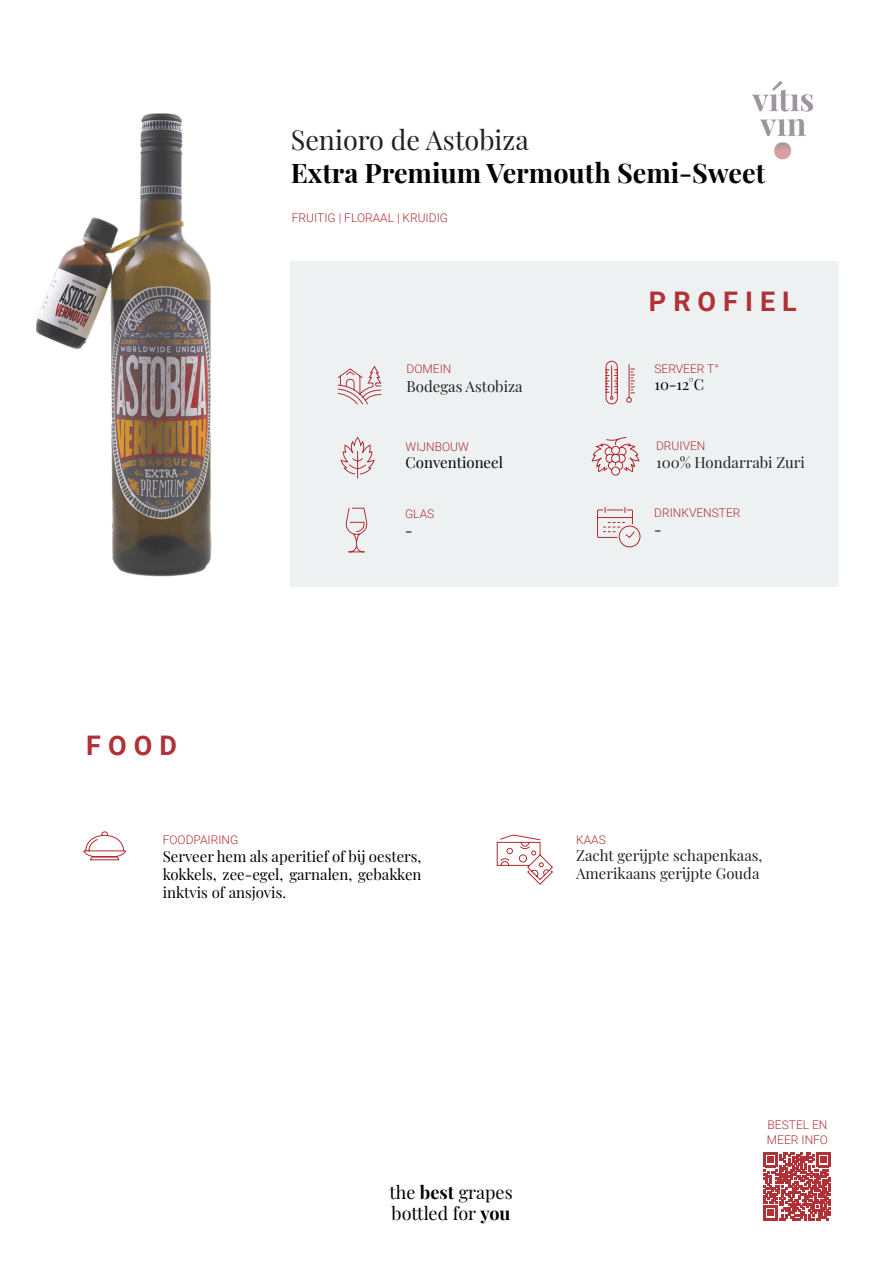
<style>
.page{position:relative;width:893px;height:1263px;background:#fff}
.page>*{position:absolute;margin:0;border:0;box-sizing:border-box;transform-origin:0 0}
.t1{font:700 27px/32.4px "Playfair Display";color:#000001}
.t2{font:700 27px "Roboto";letter-spacing:.26em;color:#b03136}
.t3{font:18px/21.6px "Playfair Display";color:#000001}
.t4{font:15px/18px "Playfair Display";color:#000001;text-align:justify}
.t5{font:15px "Playfair Display";color:#231f20}
.t6{font:300 12px/14.4px "Roboto";color:#b03136}
.s1{font-weight:400;color:#231f20}
.s2{font-weight:700}
</style>
<div class="page">
<img style="left:752px;top:81px;width:61px;height:79px">
<div style="left:290px;top:261px;width:549px;height:325px;background:#edf1f2"></div>
<img style="left:37px;top:113px;width:175px;height:464px">
<svg style="left:337px;top:365px;width:45px;height:40px"></svg>
<svg style="left:340px;top:437px;width:35px;height:42px"></svg>
<svg style="left:591px;top:437px;width:49px;height:39px"></svg>
<svg style="left:605px;top:360px;width:30px;height:45px"></svg>
<svg style="left:345px;top:507px;width:23px;height:46px"></svg>
<svg style="left:597px;top:507px;width:44px;height:41px"></svg>
<svg style="left:83px;top:831px;width:43px;height:30px"></svg>
<svg style="left:496px;top:834px;width:57px;height:51px"></svg>
<svg style="left:763px;top:1153px;width:68px;height:67px"></svg>
<p class="t1" style="left:291px;top:122px;width:476px"><span class="s1">Senioro de Astobiza<br></span>Extra Premium Vermouth Semi-Sweet</p>
<p class="t6" style="left:292px;top:210px;width:158px">FRUITIG | FLORAAL | KRUIDIG</p>
<p class="t6" style="left:407px;top:361px;width:46px">DOMEIN</p>
<p class="t2" style="left:649px;top:283px;width:149px">PROFIEL</p>
<p class="t6" style="left:654px;top:361px;width:66px">SERVEER T°</p>
<p class="t5" style="left:407px;top:374px;width:118px">Bodegas Astobiza</p>
<p class="t4" style="left:654px;top:375px;width:51px">10-12°C</p>
<p class="t6" style="left:406px;top:439px;width:65px">WIJNBOUW</p>
<p class="t4" style="left:406px;top:452px;width:99px">Conventioneel</p>
<p class="t6" style="left:656px;top:438px;width:51px">DRUIVEN</p>
<p class="t5" style="left:656px;top:451px;width:150px">100% Hondarrabi Zuri</p>
<p class="t6" style="left:405px;top:506px;width:31px">GLAS</p>
<p class="t6" style="left:654px;top:505px;width:88px">DRINKVENSTER</p>
<p class="t4" style="left:405px;top:520px;width:9px">-</p>
<p class="t4" style="left:654px;top:519px;width:9px">-</p>
<p class="t2" style="left:86px;top:727px;width:92px">FOOD</p>
<p class="t6" style="left:163px;top:832px;width:77px">FOODPAIRING</p>
<p class="t6" style="left:576px;top:832px;width:31px">KAAS</p>
<p class="t4" style="left:163px;top:846px;width:260px">Serveer hem als aperitief of bij oesters, kokkels, zee-egel, garnalen, gebakken inktvis of ansjovis.</p>
<p class="t5" style="left:576px;top:844px;width:188px">Zacht gerijpte schapenkaas,</p>
<p class="t5" style="left:576px;top:862px;width:185px">Amerikaans gerijpte Gouda</p>
<p class="t3" style="left:389px;top:1180px;width:125px">the <span class="s2">best</span> grapes bottled for <span class="s2">you</span></p>
<p class="t6" style="left:767px;top:1117px;width:63px">BESTEL EN<br>MEER INFO</p>
</div>
